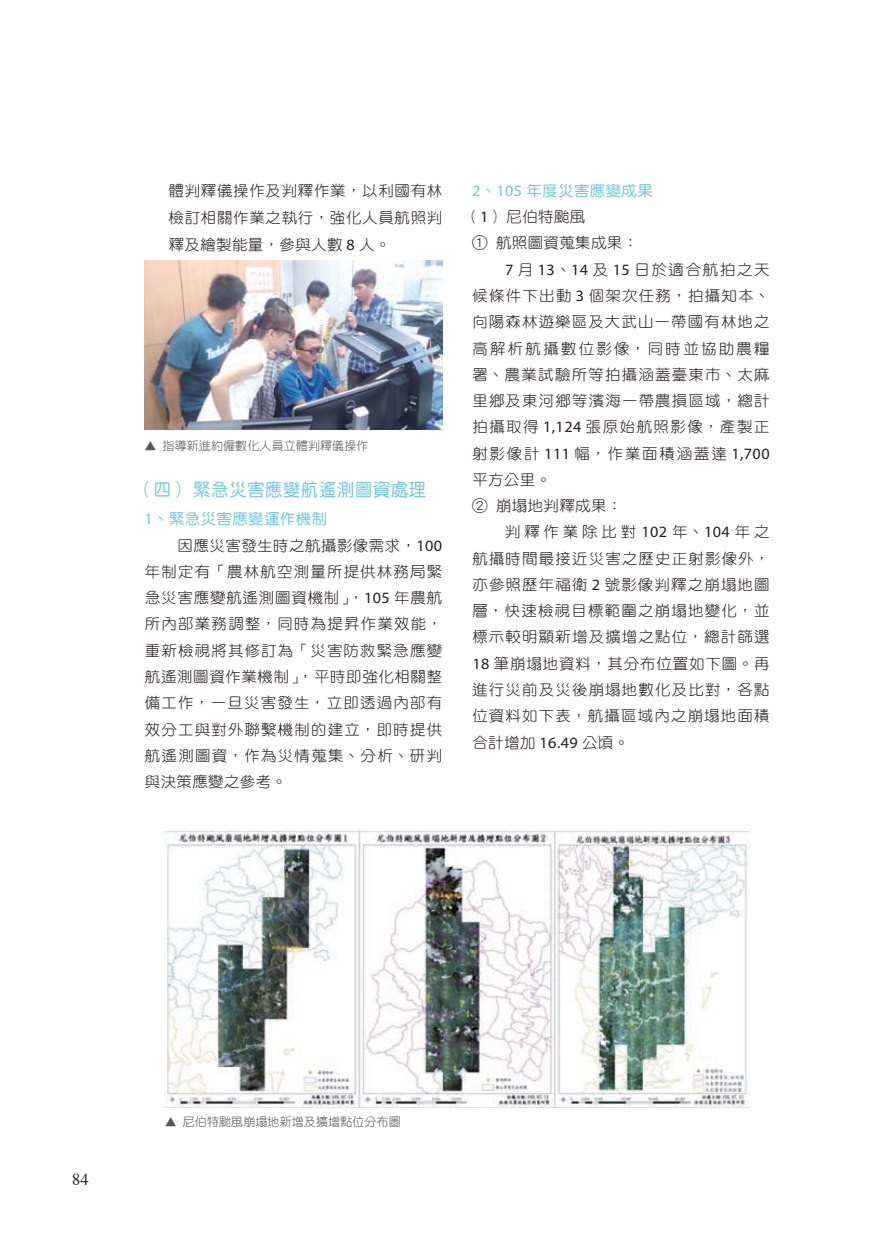
<style>
.page{position:relative;width:893px;height:1234px;background:#fff}
.page>*{position:absolute;margin:0;border:0;box-sizing:border-box;transform-origin:0 0}
.t1{font:18px "DF Yuan Std W5";letter-spacing:.05em;color:#74c5dc;scale:.95 1}
.t2{font:16.5px "Times";color:#231f20}
.t3{font:15px/26.2px "DF Yuan Std W3";letter-spacing:.075em;color:#231f20;text-align:justify}
.t4{font:15px "DF Yuan Std W5";letter-spacing:.025em;color:#74c5dc}
.t5{font:15px "DF Yuan Std W3";letter-spacing:.12em;color:#231f20}
.t6{font:15px "DF Yuan Std W3";letter-spacing:.095em;color:#231f20}
.t7{font:15px "DF Yuan Std W3";letter-spacing:.025em;color:#231f20}
.t8{font:15px "DF Yuan Std W3";letter-spacing:.055em;color:#231f20}
.t9{font:15px "DF Yuan Std W3";letter-spacing:.11em;color:#231f20}
.t10{font:15px "DF Yuan Std W3";letter-spacing:.15em;color:#231f20}
.t11{font:15px "DF Yuan Std W3";letter-spacing:.25em;color:#231f20}
.t12{font:12px "DF Yuan Std W3";letter-spacing:.01em;color:#57585a}
.s1{font-family:"Myriad Pro";font-size:15.75px}
</style>
<div class="page">
<img style="left:165px;top:831px;width:584px;height:276px">
<img style="left:145px;top:261px;width:297px;height:168px">
<p class="t3" style="left:169px;top:177px;width:275px;line-height:27px">體判釋儀操作及判釋作業，以利國有林檢訂相關作業之執行，強化人員航照判釋及繪製能量，參與人數 <span class="s1">8</span> 人。</p>
<p class="t12" style="left:145px;top:439px;width:225px">▲ 指導新進約僱數化人員立體判釋儀操作</p>
<p class="t1" style="left:136px;top:479px;width:307px">（四）緊急災害應變航遙測圖資處理</p>
<p class="t4" style="left:145px;top:510px;width:184px"><span class="s1">1</span>、緊急災害應變運作機制</p>
<p class="t3" style="left:145px;top:531px;width:299px;text-indent:33px">因應災害發生時之航攝影像需求，<span class="s1">100</span>年制定有「農林航空測量所提供林務局緊急災害應變航遙測圖資機制」，<span class="s1">105</span> 年農航所內部業務調整，同時為提昇作業效能，重新檢視將其修訂為「災害防救緊急應變航遙測圖資作業機制」，平時即強化相關整備工作，一旦災害發生，立即透過內部有效分工與對外聯繫機制的建立，即時提供航遙測圖資，作為災情蒐集、分析、研判與決策應變之參考。</p>
<p class="t4" style="left:472px;top:182px;width:182px"><span class="s1">2</span>、<span class="s1">105</span> 年度災害應變成果</p>
<p class="t3" style="left:464px;top:203px;width:123px">（<span class="s1">1</span>）尼伯特颱風</p>
<p class="t7" style="left:472px;top:235px;width:168px">① 航照圖資蒐集成果：</p>
<p class="t9" style="left:505px;top:261px;width:266px"><span class="s1">7</span> 月 <span class="s1">13</span>、<span class="s1">14</span> 及 <span class="s1">15</span> 日於適合航拍之天</p>
<p class="t3" style="left:472px;top:282px;width:299px">候條件下出動 <span class="s1">3</span> 個架次任務，拍攝知本、</p>
<p class="t3" style="left:472px;top:308px;width:299px">向陽森林遊樂區及大武山一帶國有林地之</p>
<p class="t10" style="left:472px;top:340px;width:299px">高解析航攝數位影像，同時並協助農糧</p>
<p class="t3" style="left:472px;top:361px;width:299px">署、農業試驗所等拍攝涵蓋臺東巿、太麻</p>
<p class="t3" style="left:472px;top:387px;width:299px">里鄉及東河鄉等濱海一帶農損區域，總計</p>
<p class="t6" style="left:472px;top:418px;width:299px">拍攝取得 <span class="s1">1,124</span> 張原始航照影像，產製正</p>
<p class="t5" style="left:472px;top:445px;width:299px">射影像計 <span class="s1">111</span> 幅，作業面積涵蓋達 <span class="s1">1,700</span></p>
<p class="t3" style="left:472px;top:466px;width:80px">平方公里。</p>
<p class="t7" style="left:472px;top:497px;width:152px">② 崩塌地判釋成果：</p>
<p class="t11" style="left:505px;top:523px;width:266px">判釋作業除比對<span class="s1">102</span>年、<span class="s1">104</span>年之</p>
<p class="t3" style="left:472px;top:544px;width:299px">航攝時間最接近災害之歷史正射影像外，</p>
<p class="t3" style="left:472px;top:571px;width:299px">亦參照歷年福衛 <span class="s1">2</span> 號影像判釋之崩塌地圖</p>
<p class="t3" style="left:472px;top:597px;width:299px">層，快速檢視目標範圍之崩塌地變化，並</p>
<p class="t3" style="left:472px;top:623px;width:299px">標示較明顯新增及擴增之點位，總計篩選</p>
<p class="t8" style="left:472px;top:655px;width:299px"><span class="s1">18</span> 筆崩塌地資料，其分布位置如下圖。再</p>
<p class="t3" style="left:472px;top:676px;width:299px">進行災前及災後崩塌地數化及比對，各點</p>
<p class="t3" style="left:472px;top:702px;width:299px">位資料如下表，航攝區域內之崩塌地面積</p>
<p class="t3" style="left:472px;top:728px;width:158px">合計增加 <span class="s1">16.49</span> 公頃。</p>
<p class="t2" style="left:72px;top:1163px;width:18px">84</p>
<p class="t12" style="left:165px;top:1115px;width:238px">▲ 尼伯特颱風崩塌地新增及擴增點位分布圖</p>
</div>
